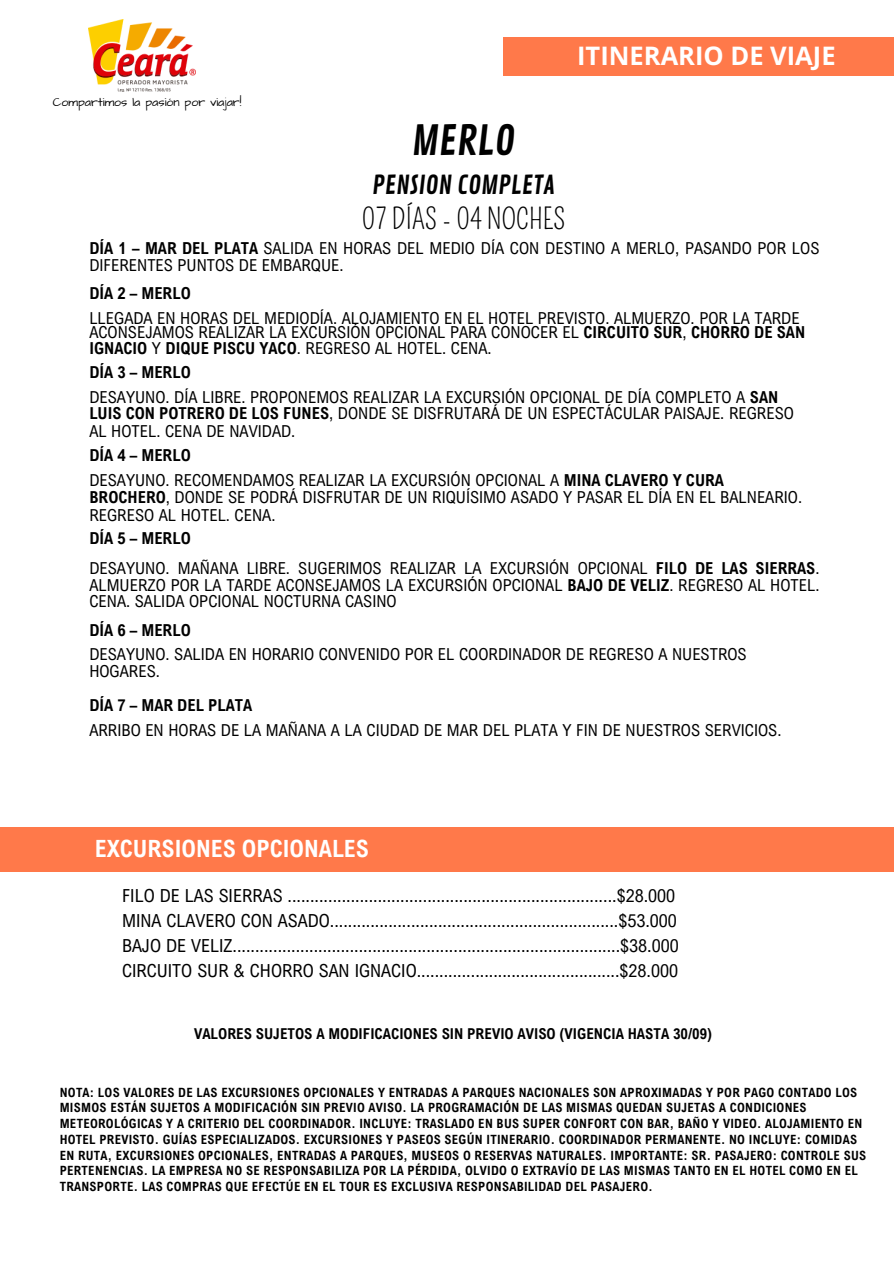
<style>
.page{position:relative;width:894px;height:1264px;background:#fff}
.page>*{position:absolute;margin:0;border:0;box-sizing:border-box;transform-origin:0 0}
.t1{font:40.5px "Contrail One";color:#000}
.t2{font:28.5px "Pompiere";color:#000}
.t3{font:700 25.5px "Open Sans";color:#fff}
.t4{font:25.5px "Contrail One";color:#000}
.t5{font:700 23.7px "Arial Nova Cond";color:#fff}
.t6{font:18px/24.8px "Arial Nova Cond";color:#000}
.t7{font:16.5px/24.8px "Arial Nova Cond";color:#000}
.t8{font:700 16.5px/33.8px "Arial Nova Cond";color:#000}
.t9{font:700 15px "Arial Nova Cond";color:#000}
.t10{font:700 12.75px/15.8px "Arial Nova Cond";letter-spacing:.02em;color:#000}
.t11{font:12.3px "Architects Daughter";color:#000}
.s1{font-weight:700}
.s2{font-weight:400}
</style>
<div class="page">
<img style="left:88px;top:19px;width:107px;height:72px">
<div style="left:0;top:827px;width:893px;height:44px;background:#ff794a"></div>
<div style="left:503px;top:37px;width:390px;height:39px;background:#ff794a"></div>
<h3 class="t11" style="left:53px;top:94px;width:190px">Compartimos la pasión por viajar!</h3>
<h1 class="t3" style="left:577px;top:38px;width:260px">ITINERARIO DE VIAJE</h1>
<h2 class="t1" style="left:411px;top:117px;width:105px">MERLO</h2>
<h2 class="t4" style="left:372px;top:169px;width:184px">PENSION COMPLETA</h2>
<h2 class="t2" style="left:361px;top:202px;width:205px">07 DÍAS - 04 NOCHES</h2>
<h1 class="t7" style="left:89px;top:239px;width:731px;line-height:16.8px"><span class="s1">DÍA 1 – MAR DEL PLATA</span> SALIDA EN HORAS DEL MEDIO DÍA CON DESTINO A MERLO, PASANDO POR LOS<br>DIFERENTES PUNTOS DE EMBARQUE.</h1>
<h1 class="t7" style="left:89px;top:280px;width:711px"><span class="s1">DÍA 2 – MERLO<br></span>LLEGADA EN HORAS DEL MEDIODÍA. ALOJAMIENTO EN EL HOTEL PREVISTO. ALMUERZO. POR LA TARDE</h1>
<h1 class="t7" style="left:89px;top:324px;width:717px;line-height:15.8px">ACONSEJAMOS REALIZAR LA EXCURSIÓN OPCIONAL PARA CONOCER EL <span class="s1">CIRCUITO SUR</span>, <span class="s1">CHORRO DE SAN<br>IGNACIO</span> Y <span class="s1">DIQUE PISCU YACO</span>. REGRESO AL HOTEL. CENA.</h1>
<h1 class="t7" style="left:89px;top:359px;width:690px"><span class="s1">DÍA 3 – MERLO<br></span>DESAYUNO. DÍA LIBRE. PROPONEMOS REALIZAR LA EXCURSIÓN OPCIONAL DE DÍA COMPLETO A <span class="s1">SAN</span></h1>
<h1 class="t7" style="left:89px;top:404px;width:706px;line-height:18px"><span class="s1">LUIS CON POTRERO DE LOS FUNES</span>, DONDE SE DISFRUTARÁ DE UN ESPECTÁCULAR PAISAJE. REGRESO<br>AL HOTEL. CENA DE NAVIDAD.</h1>
<h1 class="t7" style="left:89px;top:442px;width:636px"><span class="s1">DÍA 4 – MERLO<br></span>DESAYUNO. RECOMENDAMOS REALIZAR LA EXCURSIÓN OPCIONAL A <span class="s1">MINA CLAVERO Y CURA</span></h1>
<h1 class="t7" style="left:89px;top:487px;width:714px;line-height:18px"><span class="s1">BROCHERO</span>, DONDE SE PODRÁ DISFRUTAR DE UN RIQUÍSIMO ASADO Y PASAR EL DÍA EN EL BALNEARIO.<br>REGRESO AL HOTEL. CENA.</h1>
<h1 class="t7" style="left:89px;top:523px;width:731px;line-height:29.2px"><span class="s1">DÍA 5 – MERLO<br></span>DESAYUNO. MAÑANA LIBRE. SUGERIMOS REALIZAR LA EXCURSIÓN OPCIONAL <span class="s1">FILO DE LAS SIERRAS</span>.</h1>
<h1 class="t7" style="left:89px;top:576px;width:731px;line-height:16.8px">ALMUERZO POR LA TARDE ACONSEJAMOS LA EXCURSIÓN OPCIONAL <span class="s1">BAJO DE VELIZ</span>. REGRESO AL HOTEL.<br>CENA. SALIDA OPCIONAL NOCTURNA CASINO</h1>
<h1 class="t7" style="left:89px;top:617px;width:658px"><span class="s1">DÍA 6 – MERLO<br></span>DESAYUNO. SALIDA EN HORARIO CONVENIDO POR EL COORDINADOR DE REGRESO A NUESTROS</h1>
<h1 class="t8" style="left:89px;top:654px;width:164px"><span class="s2">HOGARES.<br></span>DÍA 7 – MAR DEL PLATA</h1>
<h1 class="t7" style="left:89px;top:717px;width:693px">ARRIBO EN HORAS DE LA MAÑANA A LA CIUDAD DE MAR DEL PLATA Y FIN DE NUESTROS SERVICIOS.</h1>
<h3 class="t5" style="left:95px;top:833px;width:276px">EXCURSIONES OPCIONALES</h3>
<p class="t6" style="left:122px;top:883px;width:558px">FILO DE LAS SIERRAS .........................................................................$28.000<br>MINA CLAVERO CON ASADO................................................................$53.000<br>BAJO DE VELIZ......................................................................................$38.000<br>CIRCUITO SUR &amp; CHORRO SAN IGNACIO.............................................$28.000</p>
<h5 class="t9" style="left:194px;top:1024px;width:519px">VALORES SUJETOS A MODIFICACIONES SIN PREVIO AVISO (VIGENCIA HASTA 30/09)</h5>
<h4 class="t10" style="left:60px;top:1083px;width:807px">NOTA: LOS VALORES DE LAS EXCURSIONES OPCIONALES Y ENTRADAS A PARQUES NACIONALES SON APROXIMADAS Y POR PAGO CONTADO LOS MISMOS ESTÁN SUJETOS A MODIFICACIÓN SIN PREVIO AVISO. LA PROGRAMACIÓN DE LAS MISMAS QUEDAN SUJETAS A CONDICIONES METEOROLÓGICAS Y A CRITERIO DEL COORDINADOR. INCLUYE: TRASLADO EN BUS SUPER CONFORT CON BAR, BAÑO Y VIDEO. ALOJAMIENTO EN HOTEL PREVISTO. GUÍAS ESPECIALIZADOS. EXCURSIONES Y PASEOS SEGÚN ITINERARIO. COORDINADOR PERMANENTE. NO INCLUYE: COMIDAS EN RUTA, EXCURSIONES OPCIONALES, ENTRADAS A PARQUES, MUSEOS O RESERVAS NATURALES. IMPORTANTE: SR. PASAJERO: CONTROLE SUS PERTENENCIAS. LA EMPRESA NO SE RESPONSABILIZA POR LA PÉRDIDA, OLVIDO O EXTRAVÍO DE LAS MISMAS TANTO EN EL HOTEL COMO EN EL TRANSPORTE. LAS COMPRAS QUE EFECTÚE EN EL TOUR ES EXCLUSIVA RESPONSABILIDAD DEL PASAJERO.</h4>
</div>
